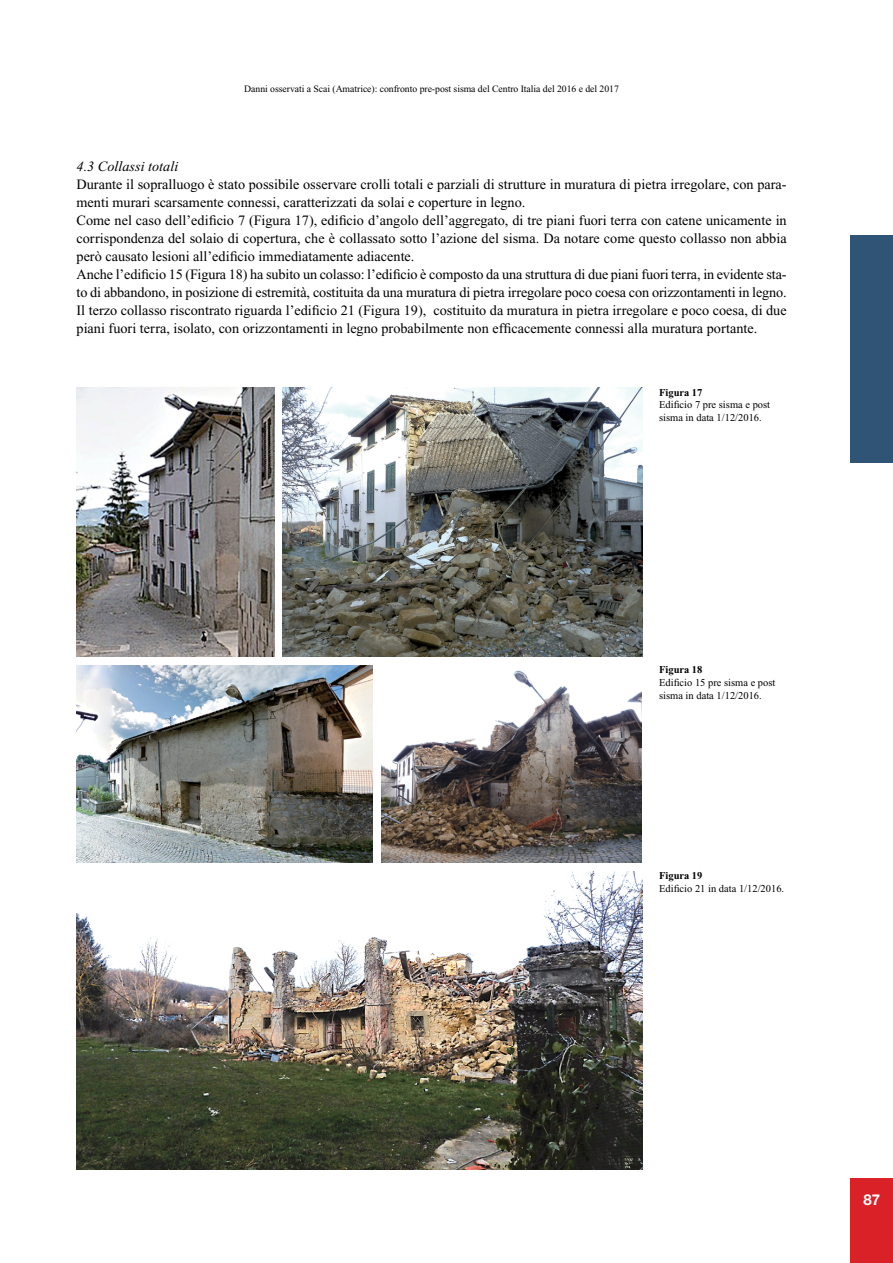
<style>
.page{position:relative;width:893px;height:1263px;background:#fff}
.page>*{position:absolute;margin:0;border:0;box-sizing:border-box;transform-origin:0 0}
.t1{font:700 15px "Helvetica Neue";color:#fff}
.t2{font:14.25px/18px "Times New Roman";color:#000}
.t3{font:italic 14.25px "Times New Roman";color:#000}
.t4{font:10.5px/12.6px "Times New Roman";color:#000}
.t5{font:700 10.5px "Times New Roman";color:#000}
.t6{font:9.75px "Times New Roman";letter-spacing:-.005em;color:#000}
</style>
<div class="page">
<div style="left:850px;top:1178px;width:43px;height:85px;background:#da2128"></div>
<div style="left:850px;top:236px;width:43px;height:227px;background:#2f5476"></div>
<img style="left:77px;top:871px;width:565px;height:298px">
<img style="left:77px;top:387px;width:197px;height:270px">
<img style="left:283px;top:387px;width:359px;height:270px">
<img style="left:77px;top:665px;width:296px;height:198px">
<img style="left:381px;top:670px;width:260px;height:193px">
<p class="t6" style="left:244px;top:84px;width:376px">Danni osservati a Scai (Amatrice): confronto pre-post sisma del Centro Italia del 2016 e del 2017</p>
<p class="t3" style="left:77px;top:158px;width:103px">4.3 Collassi totali</p>
<p class="t2" style="left:77px;top:175px;width:712px">Durante il sopralluogo è stato possibile osservare crolli totali e parziali di strutture in muratura di pietra irregolare, con para&shy;menti murari scarsamente connessi, caratterizzati da solai e coperture in legno.<br>Come nel caso dell’edificio 7 (Figura 17), edificio d’angolo dell’aggregato, di tre piani fuori terra con catene unicamente in corrispondenza del solaio di copertura, che è collassato sotto l’azione del sisma. Da notare come questo collasso non abbia però causato lesioni all’edificio immediatamente adiacente.<br>Anche l’edificio 15 (Figura 18) ha subito un colasso: l’edificio è composto da una struttura di due piani fuori terra, in evidente sta&shy;to di abbandono, in posizione di estremità, costituita da una muratura di pietra irregolare poco coesa con orizzontamenti in legno.<br>Il terzo collasso riscontrato riguarda l’edificio 21 (Figura 19), costituito da muratura in pietra irregolare e poco coesa, di due piani fuori terra, isolato, con orizzontamenti in legno probabilmente non efficacemente connessi alla muratura portante.</p>
<p class="t5" style="left:659px;top:386px;width:45px">Figura 17</p>
<p class="t4" style="left:659px;top:398px;width:113px">Edificio 7 pre sisma e post sisma in data 1/12/2016.</p>
<p class="t5" style="left:659px;top:664px;width:45px">Figura 18</p>
<p class="t4" style="left:659px;top:676px;width:118px">Edificio 15 pre sisma e post sisma in data 1/12/2016.</p>
<p class="t5" style="left:659px;top:870px;width:45px">Figura 19</p>
<p class="t4" style="left:659px;top:882px;width:127px">Edificio 21 in data 1/12/2016.</p>
<p class="t1" style="left:863px;top:1190px;width:18px">87</p>
</div>
